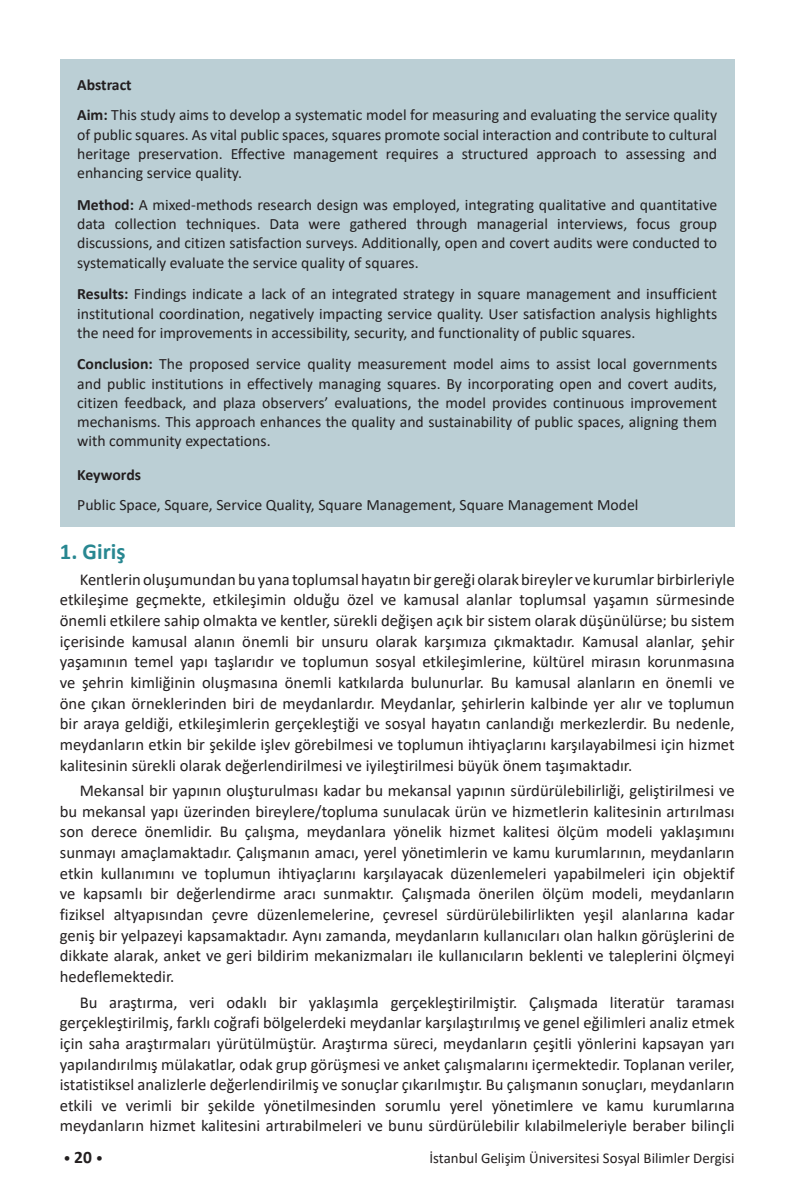
<style>
.page{position:relative;width:794px;height:1191px;background:#fff}
.page>*{position:absolute;margin:0;border:0;box-sizing:border-box;transform-origin:0 0}
.Ana_Başlık{font:700 22.75px "Calibri";color:#288791}
.Ana_Metin{font:16.62px/20.7px "Calibri";color:#231f20;text-align:justify}
.Özet_Metin_-TR-EN{font:15.75px/19.2px "Calibri";color:#231f20;text-align:justify}
.Özet-Anahtar_Kelime-TR-EN{font:700 15.75px "Calibri";color:#231f20}
.Özet_Metin_-TR-EN-2{font:700 15.75px "Calibri";letter-spacing:-.01em;color:#231f20}
.t1{font:14.88px "Calibri";color:#231f20}
.s1{font-weight:700}
.s2{font-weight:700;font-size:17.5px}
</style>
<div class="page">
<div style="left:60px;top:60px;width:674px;height:467px;background:#bbcfd5"></div>
<p class="Özet-Anahtar_Kelime-TR-EN" style="left:77px;top:74px;width:56px">Abstract</p>
<p class="Özet_Metin_-TR-EN" style="left:77px;top:105px;width:641px"><span class="s1">Aim:</span> This study aims to develop a systematic model for measuring and evaluating the service quality of public squares. As vital public spaces, squares promote social interaction and contribute to cultural heritage preservation. Effective management requires a structured approach to assessing and enhancing service quality.</p>
<p class="Özet_Metin_-TR-EN" style="left:77px;top:195px;width:641px"><span class="s1">Method:</span> A mixed-methods research design was employed, integrating qualitative and quantitative data collection techniques. Data were gathered through managerial interviews, focus group discussions, and citizen satisfaction surveys. Additionally, open and covert audits were conducted to systematically evaluate the service quality of squares.</p>
<p class="Özet_Metin_-TR-EN" style="left:77px;top:284px;width:641px"><span class="s1">Results:</span> Findings indicate a lack of an integrated strategy in square management and insufficient institutional coordination, negatively impacting service quality. User satisfaction analysis highlights the need for improvements in accessibility, security, and functionality of public squares.</p>
<p class="Özet_Metin_-TR-EN" style="left:77px;top:354px;width:641px"><span class="s1">Conclusion:</span> The proposed service quality measurement model aims to assist local governments and public institutions in effectively managing squares. By incorporating open and covert audits, citizen feedback, and plaza observers’ evaluations, the model provides continuous improvement mechanisms. This approach enhances the quality and sustainability of public spaces, aligning them with community expectations.</p>
<p class="Özet_Metin_-TR-EN-2" style="left:77px;top:463px;width:65px">Keywords</p>
<p class="Özet_Metin_-TR-EN" style="left:77px;top:494px;width:563px">Public Space, Square, Service Quality, Square Management, Square Management Model</p>
<p class="Ana_Başlık" style="left:60px;top:535px;width:67px">1. Giriş</p>
<p class="Ana_Metin" style="left:60px;top:568px;width:676px;text-indent:20px">Kentlerin oluşumundan bu yana toplumsal hayatın bir gereği olarak bireyler ve kurumlar birbirleriyle etkileşime geçmekte, etkileşimin olduğu özel ve kamusal alanlar toplumsal yaşamın sürmesinde önemli etkilere sahip olmakta ve kentler, sürekli değişen açık bir sistem olarak düşünülürse; bu sistem içerisinde kamusal alanın önemli bir unsuru olarak karşımıza çıkmaktadır. Kamusal alanlar, şehir yaşamının temel yapı taşlarıdır ve toplumun sosyal etkileşimlerine, kültürel mirasın korunmasına ve şehrin kimliğinin oluşmasına önemli katkılarda bulunurlar. Bu kamusal alanların en önemli ve öne çıkan örneklerinden biri de meydanlardır. Meydanlar, şehirlerin kalbinde yer alır ve toplumun bir araya geldiği, etkileşimlerin gerçekleştiği ve sosyal hayatın canlandığı merkezlerdir. Bu nedenle, meydanların etkin bir şekilde işlev görebilmesi ve toplumun ihtiyaçlarını karşılayabilmesi için hizmet kalitesinin sürekli olarak değerlendirilmesi ve iyileştirilmesi büyük önem taşımaktadır.</p>
<p class="Ana_Metin" style="left:60px;top:780px;width:676px;text-indent:20px">Mekansal bir yapının oluşturulması kadar bu mekansal yapının sürdürülebilirliği, geliştirilmesi ve bu mekansal yapı üzerinden bireylere/topluma sunulacak ürün ve hizmetlerin kalitesinin artırılması son derece önemlidir. Bu çalışma, meydanlara yönelik hizmet kalitesi ölçüm modeli yaklaşımını sunmayı amaçlamaktadır. Çalışmanın amacı, yerel yönetimlerin ve kamu kurumlarının, meydanların etkin kullanımını ve toplumun ihtiyaçlarını karşılayacak düzenlemeleri yapabilmeleri için objektif ve kapsamlı bir değerlendirme aracı sunmaktır. Çalışmada önerilen ölçüm modeli, meydanların fiziksel altyapısından çevre düzenlemelerine, çevresel sürdürülebilirlikten yeşil alanlarına kadar geniş bir yelpazeyi kapsamaktadır. Aynı zamanda, meydanların kullanıcıları olan halkın görüşlerini de dikkate alarak, anket ve geri bildirim mekanizmaları ile kullanıcıların beklenti ve taleplerini ölçmeyi hedeflemektedir.</p>
<p class="Ana_Metin" style="left:60px;top:991px;width:676px;text-indent:20px">Bu araştırma, veri odaklı bir yaklaşımla gerçekleştirilmiştir. Çalışmada literatür taraması gerçekleştirilmiş, farklı coğrafi bölgelerdeki meydanlar karşılaştırılmış ve genel eğilimleri analiz etmek için saha araştırmaları yürütülmüştür. Araştırma süreci, meydanların çeşitli yönlerini kapsayan yarı yapılandırılmış mülakatlar, odak grup görüşmesi ve anket çalışmalarını içermektedir. Toplanan veriler, istatistiksel analizlerle değerlendirilmiş ve sonuçlar çıkarılmıştır. Bu çalışmanın sonuçları, meydanların etkili ve verimli bir şekilde yönetilmesinden sorumlu yerel yönetimlere ve kamu kurumlarına meydanların hizmet kalitesini artırabilmeleri ve bunu sürdürülebilir kılabilmeleriyle beraber bilinçli</p>
<p class="t1" style="left:63px;top:1147px;width:41px">• <span class="s2">20</span> •</p>
<p class="t1" style="left:429px;top:1147px;width:306px">İstanbul Gelişim Üniversitesi Sosyal Bilimler Dergisi</p>
</div>
